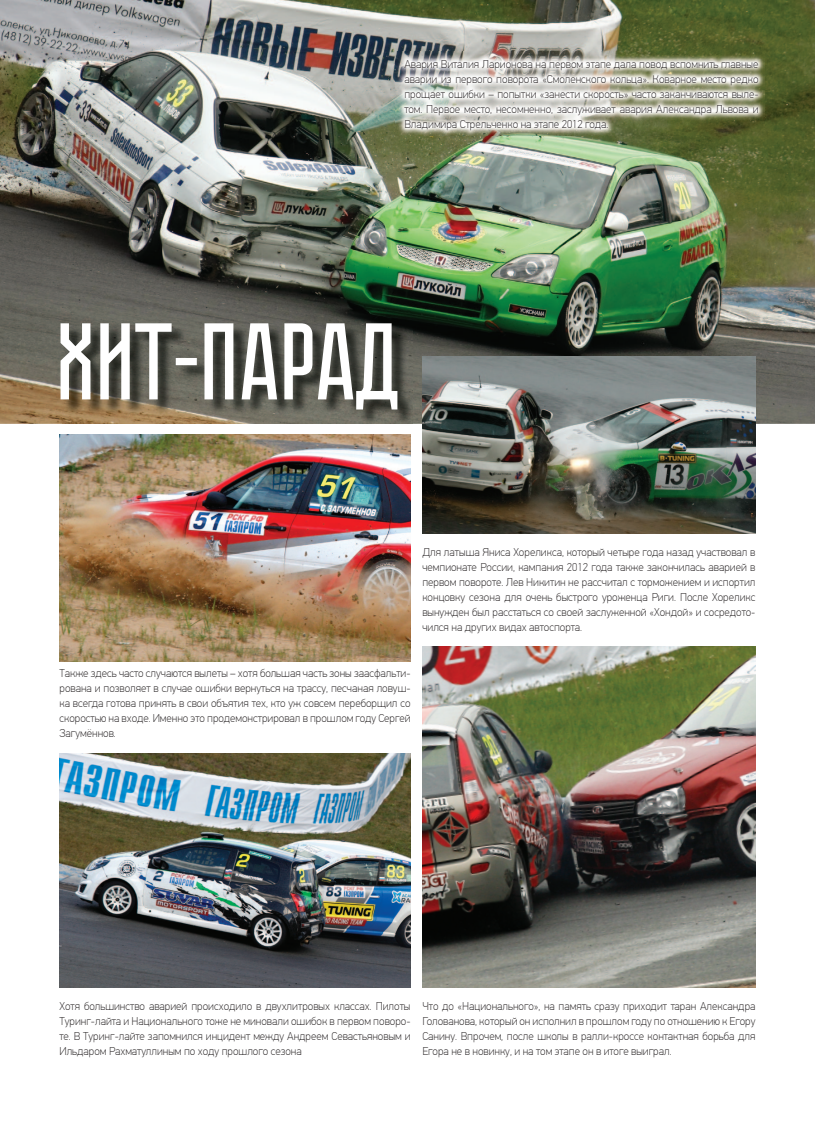
<style>
.page{position:relative;width:815px;height:1134px;background:#fff}
.page>*{position:absolute;margin:0;border:0;box-sizing:border-box;transform-origin:0 0}
.t1{font:700 109.62px "Pobeda";letter-spacing:-.07em;color:#fff}
.t2{font:condensed 15px "Lytiga Pro";color:#231f20}
.t3{font:100 11.25px/15px "PF Din Text Pro";color:#231f20;text-align:justify}
</style>
<div class="page">
<img style="left:0;top:0;width:815px;height:424px">
<img style="left:59px;top:434px;width:352px;height:227px">
<img style="left:59px;top:753px;width:352px;height:234px">
<img style="left:422px;top:357px;width:333px;height:177px">
<img style="left:422px;top:646px;width:333px;height:341px">
<img style="left:396px;top:51px;width:368px;height:85px">
<img style="left:62px;top:325px;width:351px;height:99px">
<p class="t3" style="left:404px;top:56px;width:356px">Авария Виталия Ларионова на первом этапе дала повод вспомнить главные аварии из первого поворота «Смоленского кольца». Коварное место редко прощает ошибки – попытки «занести скорость» часто заканчиваются выле&shy;том. Первое место, несомненно, заслуживает авария Александра Львова и Владимира Стрельченко на этапе 2012 года.</p>
<h2 class="t2" style="left:741px;top:58px;width:15px">1 39</h2>
<h1 class="t1" style="left:61px;top:301px;width:349px">ХИТ-ПАРАД</h1>
<p class="t3" style="left:422px;top:545px;width:335px">Для латыша Яниса Хореликса, который четыре года назад участвовал в чемпионате России, кампания 2012 года также закончилась аварией в первом повороте. Лев Никитин не рассчитал с торможением и испортил концовку сезона для очень быстрого уроженца Риги. После Хореликс вынужден был расстаться со своей заслуженной «Хондой» и сосредото&shy;чился на других видах автоспорта.</p>
<p class="t3" style="left:59px;top:665px;width:353px">Также здесь часто случаются вылеты – хотя большая часть зоны заасфальти&shy;рована и позволяет в случае ошибки вернуться на трассу, песчаная ловуш&shy;ка всегда готова принять в свои объятия тех, кто уж совсем переборщил со скоростью на входе. Именно это продемонстрировал в прошлом году Сергей Загумённов.</p>
<p class="t3" style="left:59px;top:998px;width:353px">Хотя большинство аварией происходило в двухлитровых классах. Пилоты Туринг-лайта и Национального тоже не миновали ошибок в первом поворо&shy;те. В Туринг-лайте запомнился инцидент между Андреем Севастьяновым и Ильдаром Рахматуллиным по ходу прошлого сезона</p>
<p class="t3" style="left:422px;top:998px;width:335px">Что до «Национального», на память сразу приходит таран Александра Голованова, который он исполнил в прошлом году по отношению к Егору Санину. Впрочем, после школы в ралли-кроссе контактная борьба для Егора не в новинку, и на том этапе он в итоге выиграл.</p>
</div>
